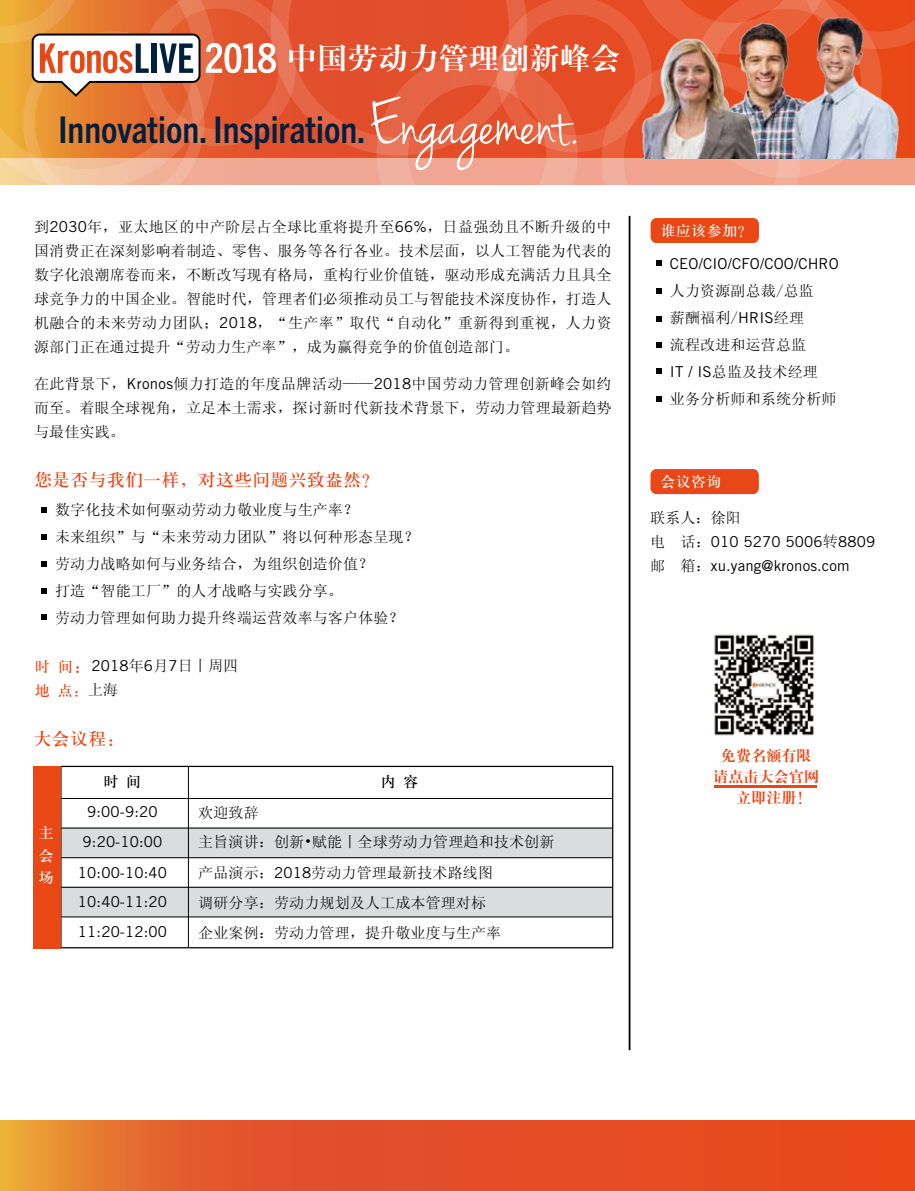
<style>
.page{position:relative;width:915px;height:1191px;background:#fff}
.page>*{position:absolute;margin:0;border:0;box-sizing:border-box;transform-origin:0 0}
.t1{font:67.8px "Jenna Sue";color:#e94913}
.t2{font:700 condensed 36.9px "Trade Gothic Next LT Pro";color:#01203f}
.t3{font:30px "H Ya 4 gj";letter-spacing:.01em;color:#fff}
.t4{font:18px "H Ya 3 gj";letter-spacing:.01em;color:#e94716}
.t5{font:15px/27px "Sim Sun";letter-spacing:.01em;color:#000}
.t6{font:15px/29.8px "Trade Gothic LT Std";letter-spacing:.01em;color:#000}
.t7{font:15px "H Ya 4 gj";letter-spacing:.01em;color:#e94716}
.t8{font:15px/22.5px "H Ya 3 gj";letter-spacing:.025em;color:#fff;text-align:justify}
.t9{font:15px "H Ya 3 gj";color:#e94716}
.t10{font:15px "H Ya 3 gj";color:#000}
.s1{color:#fff}
.s2{font-family:"Trade Gothic LT Std"}
.s3{font-family:"H Ya 3 gj";color:#e94716}
.s4{font-family:"H Ya 3 gj";font-size:18px;color:#e94716}
.s5{font-family:"Sim Sun"}
.s6{font-family:"Sim Sun";color:#000}
.s7{font-family:"Adobe Song Std";font-weight:300}
</style>
<div class="page">
<div style="left:61px;top:827px;width:551px;height:31px;background:#dadcdd"></div>
<div style="left:61px;top:886px;width:551px;height:31px;background:#dadcdd"></div>
<div style="left:23px;top:31px;width:181px;height:182px;border:12px solid #fff;border-radius:50%"></div>
<div style="left:376px;top:53px;width:201px;height:201px;border:32px solid #fff;border-radius:50%"></div>
<div style="left:601px;top:60px;width:199px;height:199px;border:22px solid #fff;border-radius:50%"></div>
<svg style="left:0;top:0;width:914px;height:190px;background:#e7805b"></svg>
<img style="left:630px;top:0;width:281px;height:158px">
<svg style="left:0;top:1120px;width:914px;height:71px;background:#e55727"></svg>
<svg style="left:41px;top:507px;width:6px;height:6px"></svg>
<svg style="left:41px;top:534px;width:6px;height:5px"></svg>
<svg style="left:41px;top:561px;width:6px;height:6px"></svg>
<svg style="left:41px;top:588px;width:6px;height:5px"></svg>
<svg style="left:41px;top:614px;width:6px;height:6px"></svg>
<hr style="left:628px;top:216px;width:2px;height:834px;background:#000">
<div style="left:650px;top:218px;width:108px;height:25px;background:#e94716;border-radius:6px"></div>
<div style="left:650px;top:469px;width:108px;height:25px;background:#e94716;border-radius:6px"></div>
<svg style="left:656px;top:260px;width:5px;height:6px"></svg>
<svg style="left:656px;top:289px;width:5px;height:5px"></svg>
<svg style="left:656px;top:316px;width:5px;height:5px"></svg>
<svg style="left:656px;top:342px;width:5px;height:5px"></svg>
<svg style="left:656px;top:368px;width:5px;height:6px"></svg>
<svg style="left:656px;top:396px;width:5px;height:5px"></svg>
<div style="left:60px;top:766px;width:553px;height:182px;border:1px solid #000"></div>
<div style="left:33px;top:766px;width:28px;height:182px;background:#e94716"></div>
<hr style="left:61px;top:798px;width:551px;height:1px;background:#000">
<hr style="left:61px;top:827px;width:551px;height:1px;background:#000">
<hr style="left:61px;top:857px;width:551px;height:1px;background:#000">
<hr style="left:61px;top:887px;width:551px;height:1px;background:#000">
<hr style="left:61px;top:916px;width:551px;height:1px;background:#000">
<hr style="left:188px;top:766px;width:1px;height:181px;background:#000">
<img style="left:714px;top:634px;width:100px;height:102px">
<hr style="left:714px;top:785px;width:102px;height:2px;background:#e94716">
<h3 class="t3" style="left:287px;top:43px;width:335px">中国劳动力管理创新峰会</h3>
<h2 class="t2" style="left:58px;top:105px;width:309px">Innovation. Inspiration.</h2>
<h1 class="t1" style="left:550px;top:85px;width:29px">t<span class="s1">.</span></h1>
<p class="t5" style="left:34px;top:214px;width:579px;line-height:24px;text-align:justify">到<span class="s2">2030</span>年，亚太地区的中产阶层占全球比重将提升至<span class="s2">66%</span>，日益强劲且不断升级的中国消费正在深刻影响着制造、零售、服务等各行各业。技术层面，以人工智能为代表的数字化浪潮席卷而来，不断改写现有格局，重构行业价值链，驱动形成充满活力且具全球竞争力的中国企业。智能时代，管理者们必须推动员工与智能技术深度协作，打造人机融合的未来劳动力团队；<span class="s2">2018</span>，“生产率”取代“自动化”重新得到重视，人力资源部门正在通过提升“劳动力生产率”，成为赢得竞争的价值创造部门。</p>
<p class="t5" style="left:34px;top:372px;width:579px;line-height:24px;text-align:justify">在此背景下，<span class="s2">Kronos</span>倾力打造的年度品牌活动——<span class="s2">2018</span>中国劳动力管理创新峰会如约而至。着眼全球视角，立足本土需求，探讨新时代新技术背景下，劳动力管理最新趋势与最佳实践。</p>
<p class="t4" style="left:34px;top:471px;width:347px">您是否与我们一样，对这些问题兴致盎然？</p>
<p class="t5" style="left:55px;top:496px;width:365px">数字化技术如何驱动劳动力敬业度与生产率？<br>未来组织”与“未来劳动力团队”将以何种形态呈现？劳动力战略如何与业务结合，为组织创造价值？<br>打造“智能工厂”的人才战略与实践分享。<br>劳动力管理如何助力提升终端运营效率与客户体验？</p>
<p class="t6" style="left:35px;top:650px;width:204px"><span class="s3">时 间</span><span class="s4">：</span>2018<span class="s5">年</span>6<span class="s5">月</span>7<span class="s5">日丨周四</span></p>
<p class="t9" style="left:35px;top:683px;width:85px">地 点：<span class="s6">上海</span></p>
<p class="t4" style="left:34px;top:729px;width:92px">大会议程：</p>
<p class="t8" style="left:39px;top:821px;width:16px">主会场</p>
<p class="t10" style="left:104px;top:774px;width:39px">时 间</p>
<p class="t10" style="left:380px;top:774px;width:39px">内 容</p>
<p class="t6" style="left:83px;top:797px;width:81px;line-height:29.4px;text-align:center">9:00-9:20<br>9:20-10:00</p>
<p class="t6" style="left:78px;top:857px;width:90px;text-align:justify">10:00-10:40<br>10:40-11:20<br>11:20-12:00</p>
<p class="t5" style="left:198px;top:798px;width:357px;line-height:29.4px">欢迎致辞<br>主旨演讲：创新•赋能丨全球劳动力管理趋和技术创新</p>
<p class="t5" style="left:198px;top:857px;width:304px;line-height:29.8px">产品演示：<span class="s2">2018</span>劳动力管理最新技术路线图调研分享：劳动力规划及人工成本管理对标企业案例：劳动力管理，提升敬业度与生产率</p>
<p class="t8" style="left:660px;top:219px;width:93px">谁应该参加？</p>
<p class="t6" style="left:669px;top:249px;width:170px">CEO/CIO/CFO/COO/CHRO</p>
<p class="t5" style="left:669px;top:277px;width:168px">人力资源副总裁/总监<br>薪酬福利/<span class="s2">HRIS</span>经理<br>流程改进和运营总监<br><span class="s2">IT / IS</span>总监及技术经理业务分析师和系统分析师</p>
<p class="t8" style="left:660px;top:470px;width:63px">会议咨询</p>
<p class="t5" style="left:650px;top:504px;width:92px">联系人：徐阳</p>
<p class="t6" style="left:650px;top:529px;width:226px;line-height:24px"><span class="s5">电 话：</span>010 5270 5006<span class="s7">转</span>8809<span class="s5">邮 箱：</span>xu.yang@kronos.com</p>
<p class="t7" style="left:720px;top:748px;width:92px">免费名额有限</p>
<p class="t7" style="left:713px;top:769px;width:107px">请点击大会官网</p>
<p class="t7" style="left:735px;top:790px;width:77px">立即注册！</p>
</div>
